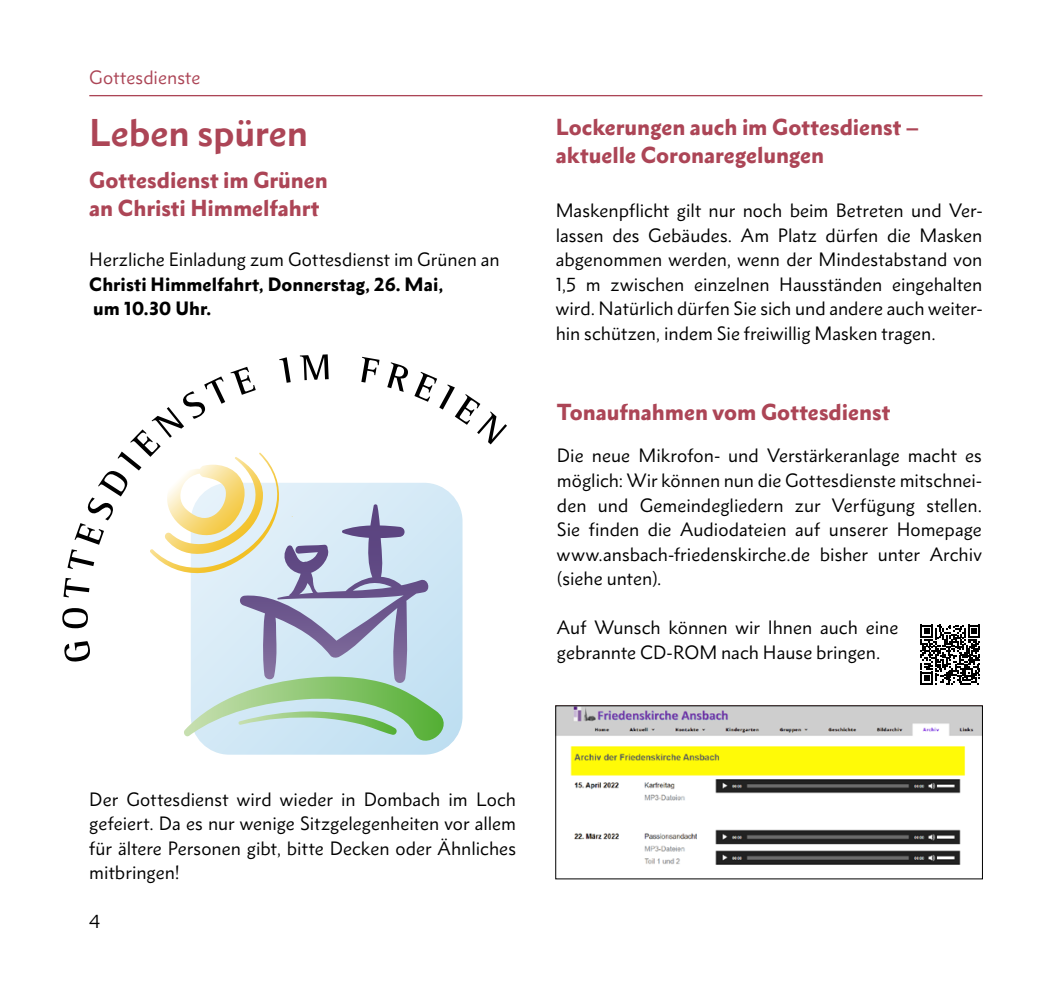
<style>
.page{position:relative;width:1042px;height:993px;background:#fff}
.page>*{position:absolute;margin:0;border:0;box-sizing:border-box;transform-origin:0 0}
.t1{font:700 35px "Metro Nova Pro";letter-spacing:-.005em;color:#ac4556}
.t2{font:900 21px/28px "Metro Nova Pro";color:#ac4556}
.t3{font:17.5px/24.5px "Metro Nova Pro";color:#000;text-align:justify}
.t4{font:900 17.5px/24.5px "Metro Nova Pro";letter-spacing:.005em;color:#000}
.t5{font:17.5px "Metro Nova Pro";letter-spacing:.005em;color:#ac4556}
</style>
<div class="page">
<hr style="left:89px;top:95px;width:893px;height:1px;background:#ac4556">
<svg style="left:62px;top:354px;width:445px;height:400px"></svg>
<img style="left:557px;top:707px;width:424px;height:158px">
<svg style="left:920px;top:624px;width:60px;height:60px"></svg>
<p class="t5" style="left:89px;top:66px;width:113px">Gottesdienste</p>
<h1 class="t1" style="left:89px;top:110px;width:220px">Leben spüren</h1>
<p class="t2" style="left:89px;top:166px;width:240px">Gottesdienst im Grünen an Christi Himmelfahrt</p>
<p class="t3" style="left:89px;top:247px;width:412px">Herzliche Einladung zum Gottesdienst im Grünen an</p>
<p class="t4" style="left:89px;top:271px;width:355px">Christi Himmelfahrt, Donnerstag, 26. Mai, um 10.30 Uhr.</p>
<p class="t2" style="left:556px;top:113px;width:364px">Lockerungen auch im Gottesdienst – aktuelle Coronaregelungen</p>
<p class="t3" style="left:556px;top:198px;width:428px">Maskenpflicht gilt nur noch beim Betreten und Ver&shy;lassen des Gebäudes. Am Platz dürfen die Masken abgenommen werden, wenn der Mindestabstand von 1,5 m zwischen einzelnen Hausständen eingehalten wird. Natürlich dürfen Sie sich und andere auch weiter&shy;hin schützen, indem Sie freiwillig Masken tragen.</p>
<p class="t2" style="left:557px;top:397px;width:335px">Tonaufnahmen vom Gottesdienst</p>
<p class="t3" style="left:557px;top:443px;width:426px">Die neue Mikrofon- und Verstärkeranlage macht es möglich: Wir können nun die Gottesdienste mitschnei&shy;den und Gemeindegliedern zur Verfügung stellen.<br>Sie finden die Audiodateien auf unserer Homepage www.ansbach-friedenskirche.de bisher unter Archiv (siehe unten).</p>
<p class="t3" style="left:557px;top:615px;width:343px">Auf Wunsch können wir Ihnen auch eine gebrannte CD-ROM nach Hause bringen.</p>
<p class="t3" style="left:89px;top:786px;width:428px">Der Gottesdienst wird wieder in Dombach im Loch gefeiert. Da es nur wenige Sitzgelegenheiten vor allem für ältere Personen gibt, bitte Decken oder Ähnliches mitbringen!</p>
<p class="t3" style="left:89px;top:909px;width:13px">4</p>
</div>
